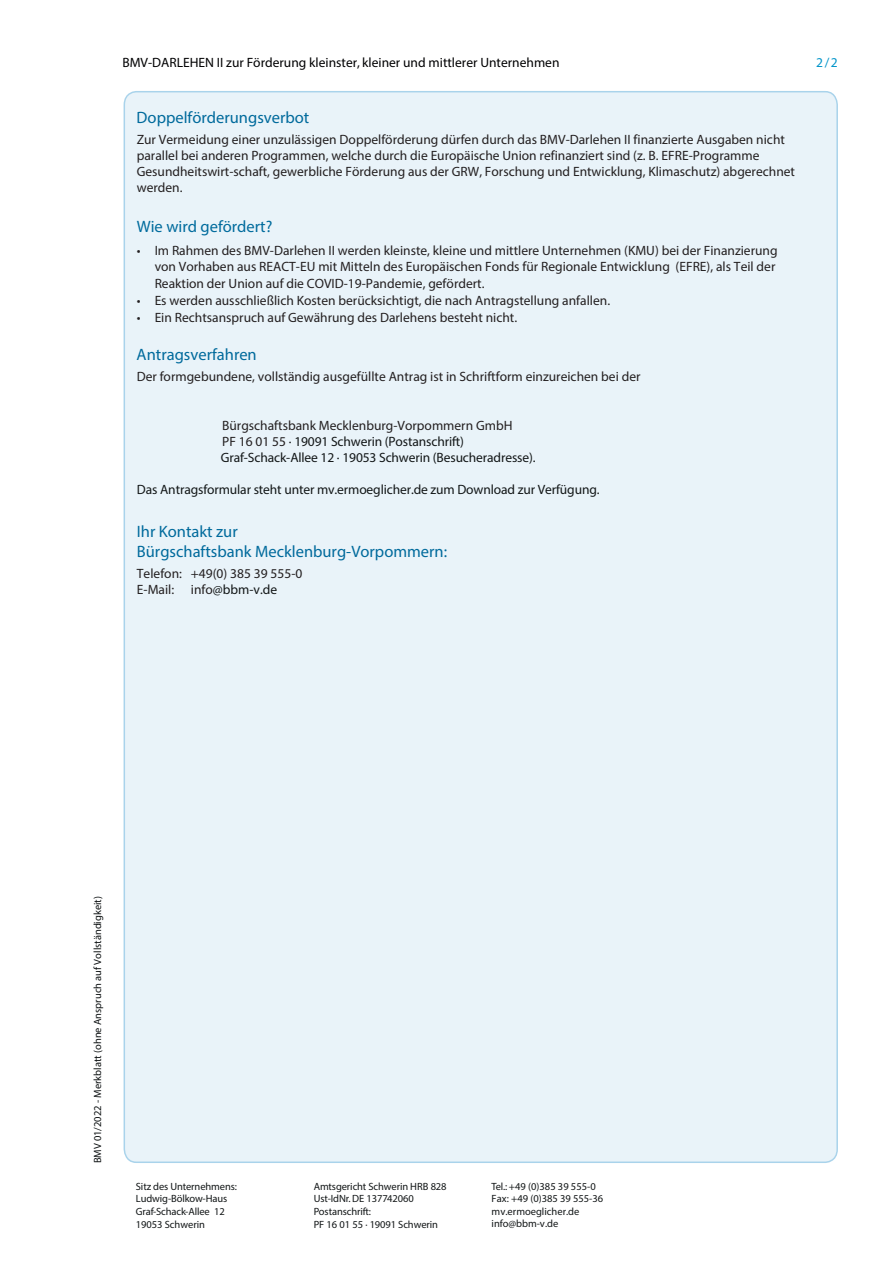
<style>
.page{position:relative;width:893px;height:1263px;background:#fff}
.page>*{position:absolute;margin:0;border:0;box-sizing:border-box;transform-origin:0 0}
.t1{font:300 16.5px/19.8px "The Sans";color:#006a9c}
.t2{font:16.5px "Myriad Pro";color:#006b9d}
.t3{font:300 13.5px/15.9px "The Sans";color:#231f20}
.t4{font:13.5px/16.5px "Myriad Pro";color:#231f20}
.t5{font:300 13.5px/16.2px "The Sans";letter-spacing:-.01em;color:#121617}
.t6{font:300 13.5px "The Sans";color:#000002}
.t7{font:13.5px "The Sans Light Caps";color:#0094c9}
.t8{font:300 10.5px/12.6px "The Sans";letter-spacing:-.01em;color:#121617}
.t9{font:300 10.5px "The Sans";color:#0c1011}
.t10{font:10.5px "Myriad Pro";color:#121617}
.t11{font:10.5px "The Sans Light Caps";color:#121617}
.s1{font-weight:700}
.s2{font-family:"Myriad Pro";font-weight:400}
.s3{font-family:"The Sans";font-weight:300}
.s4{color:#231f20}
.s5{color:#121617}
.s6{font-family:"The Sans Light Caps";font-weight:400}
</style>
<div class="page">
<div style="left:124px;top:92px;width:713px;height:1070px;background:#e9f3f9"></div>
<p class="t6" style="left:122px;top:54px;width:439px"><span class="s1">BMV-</span>DARLEHEN <span class="s2">II</span> zur Förderung kleinster, kleiner und mittlerer Unternehmen</p>
<p class="t1" style="left:137px;top:107px;width:174px">Doppelförderungsverbot</p>
<p class="t3" style="left:137px;top:132px;width:660px">Zur Vermeidung einer unzulässigen Doppelförderung dürfen durch das BMV-Darlehen <span class="s2">II</span> finanzierte Ausgaben nicht parallel bei anderen Programmen, welche durch die Europäische Union refinanziert sind (z. B. EFRE-Programme Gesundheitswirt-schaft, gewerbliche Förderung aus der GRW, Forschung und Entwicklung, Klimaschutz) abgerechnet werden.</p>
<p class="t2" style="left:137px;top:217px;width:137px">Wie wird gefördert?</p>
<p class="t4" style="left:155px;top:242px;width:624px;text-indent:-18px"><span class="s3">•</span> Im Rahmen des BMV-Darlehen II werden kleinste, kleine und mittlere Unternehmen (KMU) bei der Finanzierung von Vorhaben aus REACT-EU mit Mitteln des Europäischen Fonds für Regionale Entwicklung (EFRE), als Teil der<br>Reaktion der Union auf die COVID-19-Pandemie, gefördert.</p>
<p class="t4" style="left:137px;top:292px;width:475px"><span class="s3">•</span> Es werden ausschließlich Kosten berücksichtigt, die nach Antragstellung anfallen.</p>
<p class="t3" style="left:137px;top:309px;width:382px">• Ein Rechtsanspruch auf Gewährung des Darlehens besteht nicht.</p>
<p class="t1" style="left:137px;top:344px;width:122px">Antragsverfahren</p>
<p class="t3" style="left:137px;top:369px;width:505px">Der formgebundene, vollständig ausgefüllte Antrag ist in Schriftform einzureichen bei der</p>
<p class="t5" style="left:221px;top:417px;width:316px"><span class="s4">Bürgschaftsbank Mecklenburg-Vorpommern GmbH<br>PF 16 01 55</span> · 19091 Schwerin (Postanschrift)<br>Graf-Schack-Allee 12 · 19053 Schwerin (Besucheradresse).</p>
<p class="t5" style="left:137px;top:482px;width:464px">Das Antragsformular steht unter <span class="s2">mv.ermoeglicher.</span>de zum Download zur Verfügung.</p>
<p class="t1" style="left:137px;top:521px;width:312px">Ihr Kontakt zur<br>Bürgschaftsbank Mecklenburg-Vorpommern:</p>
<p class="t3" style="left:137px;top:565px;width:167px">Telefon: +49(0) 385 39 555-0<br>E-Mail: info<span class="s5">@bbm-v.de</span></p>
<p class="t7" style="left:816px;top:54px;width:23px">2 / 2</p>
<p class="t9" style="left:91px;top:1163px;width:269px;rotate:-90deg">BMV 0<span class="s2">1</span>/20<span class="s2">22</span> - Merkblatt (ohne Anspruch auf Vollständigkeit)</p>
<p class="t8" style="left:136px;top:1180px;width:103px">Sitz des Unternehmens:<br>Ludwig-Bölkow-Haus<br>Graf-Schack-Allee 12</p>
<p class="t11" style="left:136px;top:1217px;width:71px">19053 Schwerin</p>
<p class="t8" style="left:314px;top:1180px;width:134px">Amtsgericht Schwerin HRB <span class="s6">828<br></span>Ust-IdNr. DE <span class="s6">137742060<br></span>Postanschrift:<br>PF 16 01 55 · 19091 Schwerin</p>
<p class="t8" style="left:492px;top:1180px;width:113px">Tel.: +49 (0)385 39 555-0<br>Fax: +49 (0)385 39 555-36</p>
<p class="t10" style="left:492px;top:1205px;width:89px">mv.ermoeglicher.de</p>
<p class="t8" style="left:492px;top:1217px;width:68px">info@bbm-v.de</p>
</div>
